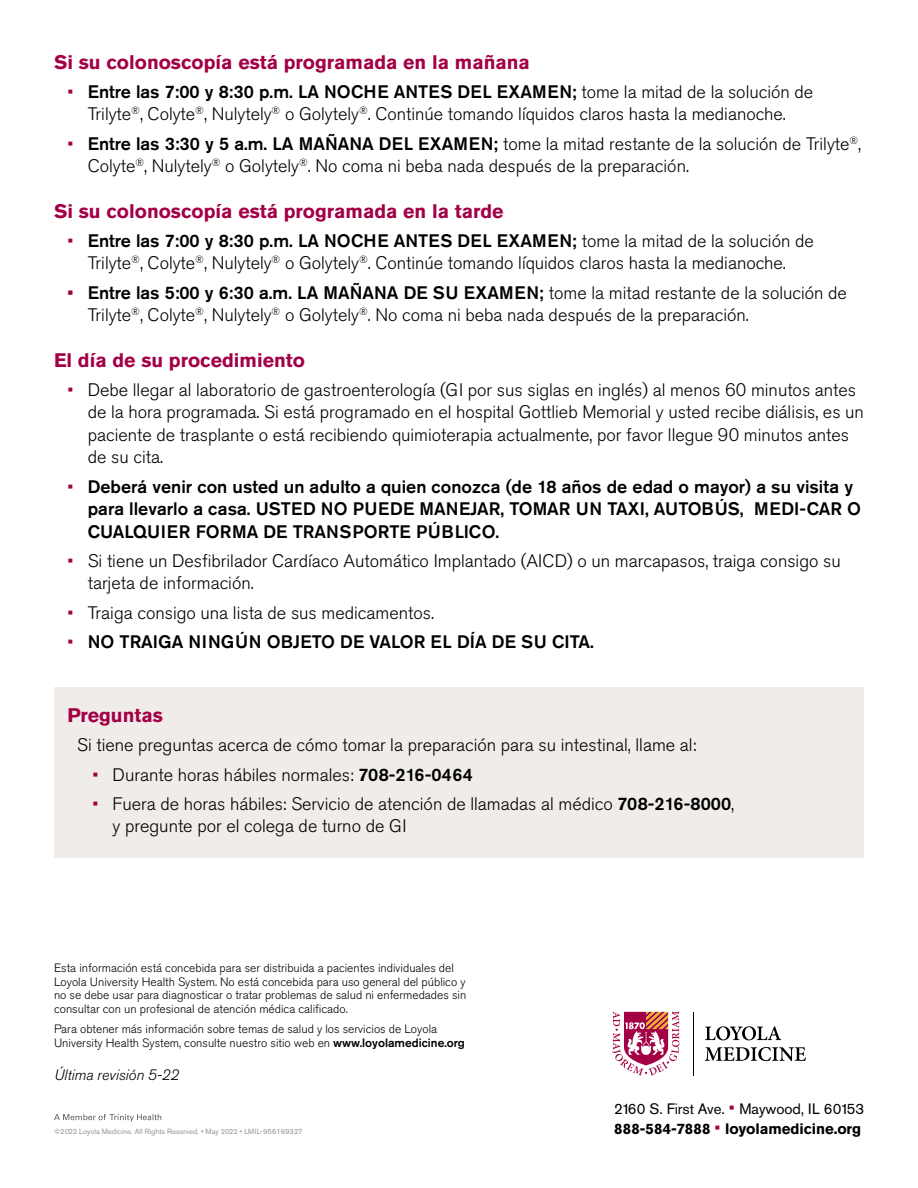
<style>
.page{position:relative;width:918px;height:1188px;background:#fff}
.page>*{position:absolute;margin:0;border:0;box-sizing:border-box;transform-origin:0 0}
.t1{font:700 19.5px "Akzidenz Grotesk Pro";color:#a30046}
.t2{font:300 18px/22.5px "Akzidenz Grotesk Pro";color:#000}
.t3{font:500 18px/22.5px "Akzidenz Grotesk Pro";color:#000}
.t4{font:15px/19.5px "Akzidenz Grotesk Pro";letter-spacing:-.005em;color:#000}
.t5{font:italic 300 15px "Akzidenz Grotesk Pro";color:#000}
.t6{font:300 12px/13.5px "Akzidenz Grotesk Pro";color:#000}
.t7{font:7.5px "Akzidenz Grotesk Pro";color:#939598}
.s1{color:#a30046}
.s2{font-weight:500}
.s3{font-weight:500;color:#a30046}
.s4{font-weight:300;color:#a30046}
.s5{font-weight:300;font-size:18px;color:#a30046}
.s6{font-weight:700}
</style>
<div class="page">
<div style="left:54px;top:687px;width:810px;height:171px;background:#efece9"></div>
<svg style="left:612px;top:1011px;width:67px;height:65px"></svg>
<hr style="left:693px;top:1012px;width:1px;height:64px;background:#000">
<svg style="left:705px;top:1026px;width:76px;height:14px"></svg>
<svg style="left:705px;top:1047px;width:101px;height:14px"></svg>
<svg style="left:54px;top:1114px;width:107px;height:8px"></svg>
<p class="t1" style="left:54px;top:49px;width:478px">Si su colonoscopía está programada en la mañana</p>
<p class="t2" style="left:68px;top:80px;width:747px;text-align:center"><span class="s1">•</span> <span class="s2">Entre las 7:00 y 8:30 p.m. LA NOCHE ANTES DEL EXAMEN;</span> tome la mitad de la solución de<br>Trilyte<sup>®</sup>, Colyte<sup>®</sup>, Nulytely<sup>®</sup> o Golytely<sup>®</sup>. Continúe tomando líquidos claros hasta la medianoche.</p>
<p class="t2" style="left:88px;top:132px;width:775px;text-indent:-20px"><span class="s1">•</span> <span class="s2">Entre las 3:30 y 5 a.m. LA MAÑANA DEL EXAMEN;</span> tome la mitad restante de la solución de Trilyte<sup>®</sup>,<br>Colyte<sup>®</sup>, Nulytely<sup>®</sup> o Golytely<sup>®</sup>. No coma ni beba nada después de la preparación.</p>
<p class="t1" style="left:54px;top:198px;width:451px">Si su colonoscopía está programada en la tarde</p>
<p class="t2" style="left:68px;top:229px;width:748px;text-align:center"><span class="s1">•</span> <span class="s2">Entre las 7:00 y 8:30 p.m. LA NOCHE ANTES DEL EXAMEN;</span> tome la mitad de la solución de<br>Trilyte<sup>®</sup>, Colyte<sup>®</sup>, Nulytely<sup>®</sup> o Golytely<sup>®</sup>. Continúe tomando líquidos claros hasta la medianoche.</p>
<p class="t2" style="left:88px;top:281px;width:761px;text-indent:-20px"><span class="s3">•</span> <span class="s2">Entre las 5:00 y 6:30 a.m. LA MAÑANA DE SU EXAMEN;</span> tome la mitad restante de la solución de<br>Trilyte<sup>®</sup>, Colyte<sup>®</sup>, Nulytely<sup>®</sup> o Golytely<sup>®</sup>. No coma ni beba nada después de la preparación.</p>
<p class="t1" style="left:54px;top:347px;width:253px">El día de su procedimiento</p>
<p class="t2" style="left:88px;top:378px;width:778px;text-indent:-20px"><span class="s1">•</span> Debe llegar al laboratorio de gastroenterología (GI por sus siglas en inglés) al menos 60 minutos antes de la hora programada. Si está programado en el hospital Gottlieb Memorial y usted recibe diálisis, es un paciente de trasplante o está recibiendo quimioterapia actualmente, por favor llegue 90 minutos antes de su cita.</p>
<p class="t3" style="left:88px;top:475px;width:775px;text-indent:-20px"><span class="s4">•</span> Deberá venir con usted un adulto a quien conozca (de 18 años de edad o mayor) a su visita y para llevarlo a casa. USTED NO PUEDE MANEJAR, TOMAR UN TAXI, AUTOBÚS, MEDI-CAR O<br>CUALQUIER FORMA DE TRANSPORTE PÚBLICO.</p>
<p class="t2" style="left:88px;top:549px;width:755px;text-indent:-20px"><span class="s1">•</span> Si tiene un Desfibrilador Cardíaco Automático Implantado (AICD) o un marcapasos, traiga consigo su tarjeta de información.</p>
<p class="t2" style="left:68px;top:601px;width:368px"><span class="s1">•</span> Traiga consigo una lista de sus medicamentos.</p>
<p class="t3" style="left:68px;top:630px;width:528px"><span class="s4">•</span> NO TRAIGA NINGÚN OBJETO DE VALOR EL DÍA DE SU CITA.</p>
<p class="t1" style="left:68px;top:703px;width:97px">Preguntas</p>
<p class="t2" style="left:77px;top:734px;width:621px">Si tiene preguntas acerca de cómo tomar la preparación para su intestinal, llame al:</p>
<p class="t2" style="left:92px;top:763px;width:382px"><span class="s1">•</span> Durante horas hábiles normales: <span class="s2">708-216-0464</span></p>
<p class="t2" style="left:113px;top:792px;width:623px;text-indent:-20px"><span class="s1">•</span> Fuera de horas hábiles: Servicio de atención de llamadas al médico <span class="s2">708-216-8000</span>, y pregunte por el colega de turno de GI</p>
<p class="t6" style="left:54px;top:961px;width:414px">Esta información está concebida para ser distribuida a pacientes individuales del Loyola University Health System. No está concebida para uso general del público y no se debe usar para diagnosticar o tratar problemas de salud ni enfermedades sin consultar con un profesional de atención médica calificado.</p>
<p class="t6" style="left:54px;top:1022px;width:412px">Para obtener más información sobre temas de salud y los servicios de Loyola<br>University Health System, consulte nuestro sitio web en <span class="s2">www.loyolamedicine.org</span></p>
<p class="t5" style="left:54px;top:1065px;width:127px">Última revisión 5-22</p>
<p class="t7" style="left:54px;top:1127px;width:250px">©2022 Loyola Medicine. All Rights Reserved. • May 2022 • LMIL-956169327</p>
<p class="t4" style="left:614px;top:1099px;width:252px">2160 S. First Ave. <span class="s5">•</span> Maywood, IL 60153<br><span class="s6">888-584-7888</span> <span class="s5">•</span> <span class="s6">loyolamedicine.org</span></p>
</div>
